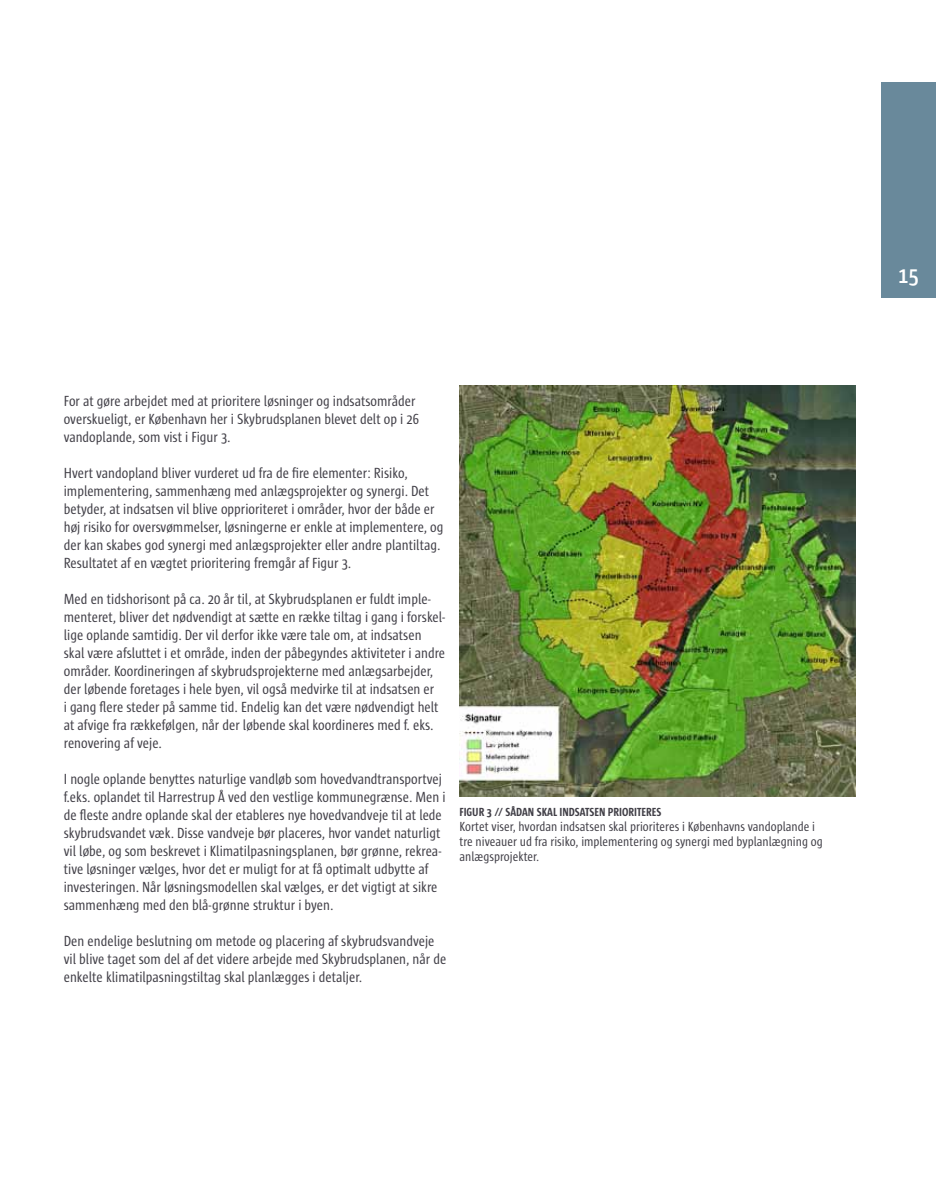
<style>
.page{position:relative;width:936px;height:1191px;background:#fff}
.page>*{position:absolute;margin:0;border:0;box-sizing:border-box;transform-origin:0 0}
.t1{font:600 24px "Sun Cd";color:#fff}
.t2{font:15px/18px "Sun Cd";color:#413f47}
.t3{font:13.5px/15px "Sun Cd";color:#413f47}
.t4{font:700 12px "Sun Cd";color:#413f47}
</style>
<div class="page">
<div style="left:881px;top:82px;width:54px;height:216px;background:#69899b"></div>
<img style="left:459px;top:385px;width:396px;height:411px">
<p class="t2" style="left:64px;top:392px;width:357px">For at gøre arbejdet med at prioritere løsninger og indsatsområder overskueligt, er København her i Skybrudsplanen blevet delt op i 26 vandoplande, som vist i Figur 3.</p>
<p class="t2" style="left:64px;top:464px;width:381px">Hvert vandopland bliver vurderet ud fra de fire elementer: Risiko, implementering, sammenhæng med anlægsprojekter og synergi. Det betyder, at indsatsen vil blive opprioriteret i områder, hvor der både er høj risiko for oversvømmelser, løsningerne er enkle at implementere, og der kan skabes god synergi med anlægsprojekter eller andre plantiltag.<br>Resultatet af en vægtet prioritering fremgår af Figur 3.</p>
<p class="t2" style="left:64px;top:590px;width:383px">Med en tidshorisont på ca. 20 år til, at Skybrudsplanen er fuldt imple&shy;menteret, bliver det nødvendigt at sætte en række tiltag i gang i forskel&shy;lige oplande samtidig. Der vil derfor ikke være tale om, at indsatsen skal være afsluttet i et område, inden der påbegyndes aktiviteter i andre områder. Koordineringen af skybrudsprojekterne med anlægsarbejder, der løbende foretages i hele byen, vil også medvirke til at indsatsen er<br>i gang flere steder på samme tid. Endelig kan det være nødvendigt helt at afvige fra rækkefølgen, når der løbende skal koordineres med f. eks. renovering af veje.</p>
<p class="t2" style="left:64px;top:770px;width:383px">I nogle oplande benyttes naturlige vandløb som hovedvandtransportvej f.eks. oplandet til Harrestrup Å ved den vestlige kommunegrænse. Men i de fleste andre oplande skal der etableres nye hovedvandveje til at lede skybrudsvandet væk. Disse vandveje bør placeres, hvor vandet naturligt vil løbe, og som beskrevet i Klimatilpasningsplanen, bør grønne, rekrea&shy;tive løsninger vælges, hvor det er muligt for at få optimalt udbytte af investeringen. Når løsningsmodellen skal vælges, er det vigtigt at sikre sammenhæng med den blå-grønne struktur i byen.</p>
<p class="t2" style="left:64px;top:932px;width:384px">Den endelige beslutning om metode og placering af skybrudsvandveje vil blive taget som del af det videre arbejde med Skybrudsplanen, når de enkelte klimatilpasningstiltag skal planlægges i detaljer.</p>
<p class="t4" style="left:459px;top:806px;width:203px">FIGUR 3 // SÅDAN SKAL INDSATSEN PRIORITERES</p>
<p class="t3" style="left:459px;top:819px;width:365px">Kortet viser, hvordan indsatsen skal prioriteres i Københavns vandoplande i tre niveauer ud fra risiko, implementering og synergi med byplanlægning og anlægsprojekter.</p>
<h1 class="t1" style="left:898px;top:263px;width:22px">15</h1>
</div>
